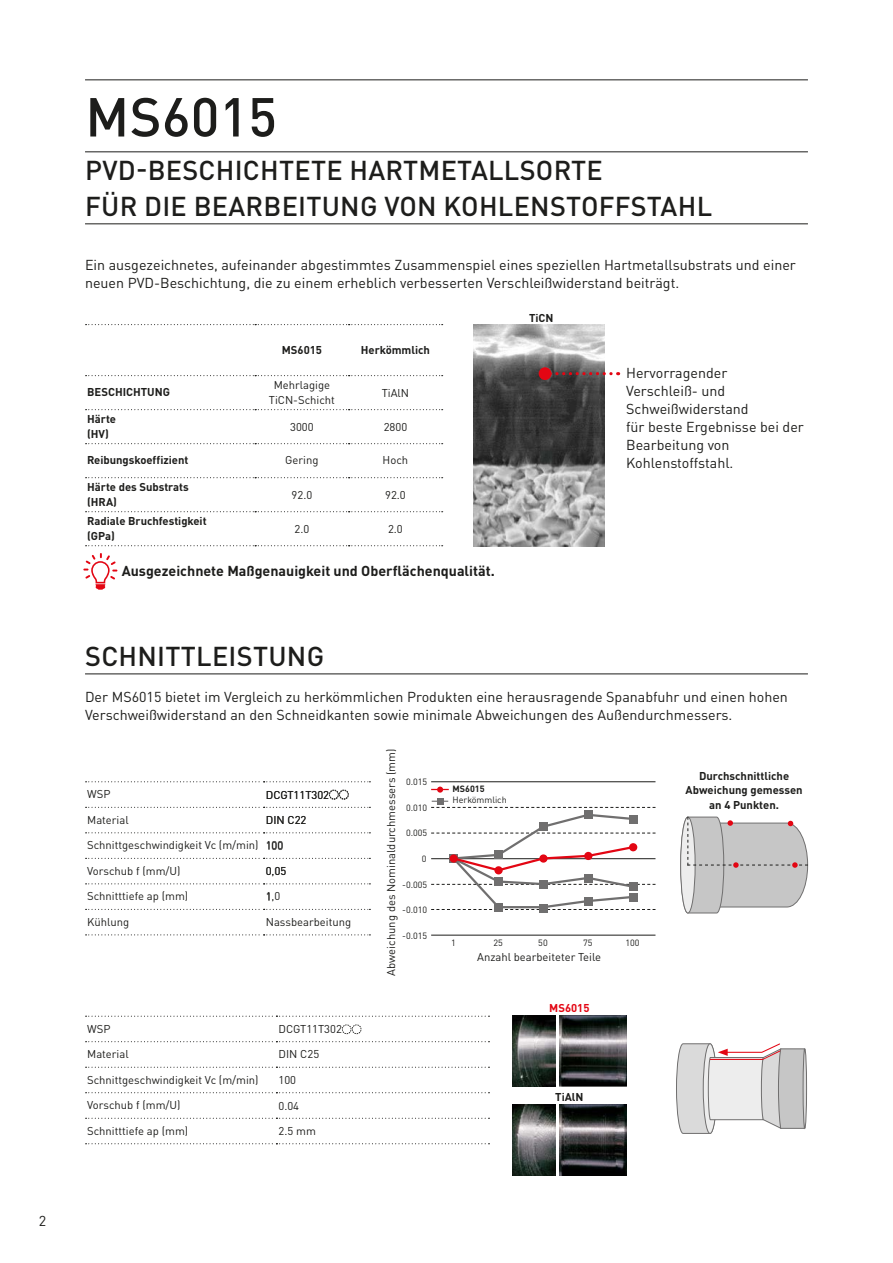
<style>
.page{position:relative;width:893px;height:1263px;background:#fff}
.page>*{position:absolute;margin:0;border:0;box-sizing:border-box;transform-origin:0 0}
.MSS1_Headline-36_36{font:500 54px "DIN Pro";color:#1d1d1b}
.MSS1_Subline-18_24{font:500 27px/36px "DIN Pro";letter-spacing:.01em;color:#1d1d1b}
.MSS1_Copytext-9_5-BA{font:14.25px/18px "DIN Pro";color:#1d1d1b}
.MSS1_Copytext-9_5-BA-2{font:700 14.25px "DIN Pro";color:#1d1d1b}
.MSS1_Pagination{font:14.25px "DIN Pro";color:#1d1d1b}
.MSS1_Table-7_5{font:11.25px "DIN Pro";color:#1d1d1b}
.MSS1_Table-7_5-2{font:700 11.25px/14.2px "DIN Pro";color:#1d1d1b}
.MSS1_Table-7_5_Cente{font:700 11.25px/14.2px "DIN Pro";color:#1d1d1b;text-align:center}
.MSS1_Table-7_5_Cente-2{font:11.25px/14.2px "DIN Pro";color:#1d1d1b;text-align:center}
.MSS1_Table-7_5_Cente-3{font:700 11.25px "DIN Pro";color:#e30613}
.MSS1_Table-6{font:9px "DIN Pro";color:#1d1d1b}
.MSS1_Table-6-2{font:700 9px "DIN Pro";color:#1d1d1b}
</style>
<div class="page">
<img style="left:473px;top:324px;width:131px;height:222px">
<img style="left:560px;top:1016px;width:67px;height:70px">
<img style="left:560px;top:1105px;width:67px;height:70px">
<img style="left:512px;top:1016px;width:43px;height:70px">
<img style="left:512px;top:1105px;width:43px;height:70px">
<svg style="left:86px;top:545px;width:357px;height:1px"></svg>
<svg style="left:86px;top:409px;width:357px;height:1px"></svg>
<svg style="left:86px;top:443px;width:357px;height:1px"></svg>
<svg style="left:86px;top:477px;width:357px;height:1px"></svg>
<svg style="left:86px;top:511px;width:357px;height:1px"></svg>
<svg style="left:86px;top:324px;width:357px;height:1px"></svg>
<svg style="left:86px;top:375px;width:357px;height:1px"></svg>
<svg style="left:86px;top:832px;width:284px;height:1px"></svg>
<svg style="left:86px;top:858px;width:284px;height:1px"></svg>
<svg style="left:86px;top:883px;width:284px;height:1px"></svg>
<svg style="left:86px;top:781px;width:284px;height:1px"></svg>
<svg style="left:86px;top:807px;width:284px;height:1px"></svg>
<svg style="left:86px;top:909px;width:284px;height:1px"></svg>
<svg style="left:86px;top:934px;width:284px;height:1px"></svg>
<svg style="left:86px;top:1016px;width:403px;height:1px"></svg>
<svg style="left:86px;top:1041px;width:403px;height:1px"></svg>
<svg style="left:86px;top:1067px;width:403px;height:1px"></svg>
<svg style="left:86px;top:1092px;width:403px;height:1px"></svg>
<svg style="left:86px;top:1118px;width:403px;height:1px"></svg>
<svg style="left:86px;top:1143px;width:403px;height:1px"></svg>
<svg style="left:342px;top:1024px;width:19px;height:10px"></svg>
<hr style="left:431px;top:935px;width:224px;height:1px;background:#1d1d1b">
<hr style="left:431px;top:781px;width:224px;height:1px;background:#1d1d1b">
<div style="left:494px;top:903px;width:9px;height:8px;background:#706f6f"></div>
<div style="left:539px;top:904px;width:9px;height:8px;background:#706f6f"></div>
<svg style="left:431px;top:787px;width:224px;height:123px"></svg>
<hr style="left:85px;top:79px;width:723px;height:1px;background:#1d1d1b">
<hr style="left:85px;top:151px;width:723px;height:1px;background:#1d1d1b">
<svg style="left:680px;top:816px;width:128px;height:97px;background:#cbc9c9"></svg>
<svg style="left:551px;top:372px;width:60px;height:3px"></svg>
<div style="left:539px;top:367px;width:12px;height:13px;background:#e30613;border-radius:50%"></div>
<div style="left:803px;top:1048px;width:4px;height:80px;border:1px solid #706f6f;border-radius:50%"></div>
<svg style="left:676px;top:1043px;width:129px;height:91px"></svg>
<svg style="left:83px;top:553px;width:34px;height:37px"></svg>
<hr style="left:85px;top:223px;width:723px;height:1px;background:#1d1d1b">
<hr style="left:85px;top:673px;width:723px;height:1px;background:#1d1d1b">
<svg style="left:329px;top:790px;width:20px;height:10px"></svg>
<p class="MSS1_Pagination" style="left:39px;top:1209px;width:9px">2</p>
<p class="MSS1_Headline-36_36" style="left:85px;top:73px;width:193px">MS6015</p>
<p class="MSS1_Subline-18_24" style="left:85px;top:149px;width:628px">PVD-BESCHICHTETE HARTMETALLSORTE<br>FÜR DIE BEARBEITUNG VON KOHLENSTOFFSTAHL</p>
<p class="MSS1_Copytext-9_5-BA" style="left:85px;top:254px;width:712px">Ein ausgezeichnetes, aufeinander abgestimmtes Zusammenspiel eines speziellen Hartmetallsubstrats und einer neuen PVD-Beschichtung, die zu einem erheblich verbesserten Verschleißwiderstand beiträgt.</p>
<p class="MSS1_Table-7_5_Cente" style="left:282px;top:342px;width:42px">MS6015</p>
<p class="MSS1_Table-7_5_Cente" style="left:361px;top:341px;width:71px">Herkömmlich</p>
<p class="MSS1_Table-7_5-2" style="left:87px;top:384px;width:84px">BESCHICHTUNG</p>
<p class="MSS1_Table-7_5_Cente-2" style="left:269px;top:377px;width:68px">Mehrlagige<br>TiCN-Schicht</p>
<p class="MSS1_Table-7_5-2" style="left:87px;top:411px;width:30px">Härte (HV)</p>
<p class="MSS1_Table-7_5-2" style="left:87px;top:452px;width:103px">Reibungskoeffizient</p>
<p class="MSS1_Table-7_5_Cente-2" style="left:285px;top:452px;width:35px">Gering</p>
<p class="MSS1_Table-7_5_Cente-2" style="left:383px;top:452px;width:27px">Hoch</p>
<p class="MSS1_Table-7_5-2" style="left:87px;top:479px;width:103px">Härte des Substrats</p>
<p class="MSS1_Table-7_5-2" style="left:87px;top:493px;width:31px">(HRA)</p>
<p class="MSS1_Table-7_5-2" style="left:87px;top:513px;width:121px">Radiale Bruchfestigkeit</p>
<p class="MSS1_Table-7_5-2" style="left:87px;top:527px;width:29px">(GPa)</p>
<p class="MSS1_Table-7_5_Cente-2" style="left:382px;top:385px;width:29px">TiAlN</p>
<p class="MSS1_Table-7_5_Cente-2" style="left:290px;top:419px;width:25px">3000</p>
<p class="MSS1_Table-7_5_Cente-2" style="left:384px;top:419px;width:25px">2800</p>
<p class="MSS1_Table-7_5_Cente-2" style="left:292px;top:487px;width:22px">92.0</p>
<p class="MSS1_Table-7_5_Cente-2" style="left:385px;top:487px;width:22px">92.0</p>
<p class="MSS1_Table-7_5_Cente-2" style="left:294px;top:521px;width:16px">2.0</p>
<p class="MSS1_Table-7_5_Cente-2" style="left:388px;top:521px;width:16px">2.0</p>
<p class="MSS1_Copytext-9_5-BA-2" style="left:122px;top:559px;width:375px">Ausgezeichnete Maßgenauigkeit und Oberflächenqualität.</p>
<p class="MSS1_Table-7_5-2" style="left:529px;top:309px;width:26px">TiCN</p>
<p class="MSS1_Copytext-9_5-BA" style="left:626px;top:362px;width:179px">Hervorragender<br>Verschleiß- und<br>Schweißwiderstand<br>für beste Ergebnisse bei der<br>Bearbeitung von<br>Kohlenstoffstahl.</p>
<p class="MSS1_Subline-18_24" style="left:85px;top:635px;width:241px">SCHNITTLEISTUNG</p>
<p class="MSS1_Copytext-9_5-BA" style="left:85px;top:686px;width:704px">Der MS6015 bietet im Vergleich zu herkömmlichen Produkten eine herausragende Spanabfuhr und einen hohen<br>Verschweißwiderstand an den Schneidkanten sowie minimale Abweichungen des Außendurchmessers.</p>
<p class="MSS1_Table-7_5" style="left:87px;top:785px;width:25px">WSP</p>
<p class="MSS1_Table-7_5" style="left:266px;top:785px;width:65px">DCGT11T302</p>
<p class="MSS1_Table-7_5" style="left:87px;top:811px;width:43px">Material</p>
<p class="MSS1_Table-7_5" style="left:266px;top:811px;width:42px">DIN C22</p>
<p class="MSS1_Table-7_5" style="left:87px;top:836px;width:173px">Schnittgeschwindigkeit Vc (m/min)</p>
<p class="MSS1_Table-7_5" style="left:266px;top:836px;width:19px">100</p>
<p class="MSS1_Table-7_5" style="left:87px;top:862px;width:95px">Vorschub f (mm/U)</p>
<p class="MSS1_Table-7_5" style="left:266px;top:862px;width:22px">0,05</p>
<p class="MSS1_Table-7_5" style="left:87px;top:887px;width:103px">Schnitttiefe ap (mm)</p>
<p class="MSS1_Table-7_5" style="left:266px;top:887px;width:16px">1,0</p>
<p class="MSS1_Table-7_5" style="left:87px;top:913px;width:44px">Kühlung</p>
<p class="MSS1_Table-7_5" style="left:266px;top:913px;width:87px">Nassbearbeitung</p>
<p class="MSS1_Table-7_5" style="left:272px;top:862px;width:5px">.</p>
<p class="MSS1_Table-7_5" style="left:87px;top:1020px;width:25px">WSP</p>
<p class="MSS1_Table-7_5" style="left:87px;top:1045px;width:43px">Material</p>
<p class="MSS1_Table-7_5" style="left:279px;top:1045px;width:42px">DIN C25</p>
<p class="MSS1_Table-7_5" style="left:87px;top:1071px;width:173px">Schnittgeschwindigkeit Vc (m/min)</p>
<p class="MSS1_Table-7_5" style="left:87px;top:1096px;width:95px">Vorschub f (mm/U)</p>
<p class="MSS1_Table-7_5" style="left:87px;top:1122px;width:103px">Schnitttiefe ap (mm)</p>
<p class="MSS1_Table-7_5" style="left:279px;top:1020px;width:65px">DCGT11T302</p>
<p class="MSS1_Table-7_5" style="left:279px;top:1071px;width:19px">100</p>
<p class="MSS1_Table-7_5" style="left:279px;top:1097px;width:22px">0.04</p>
<p class="MSS1_Table-7_5" style="left:279px;top:1122px;width:39px">2.5 mm</p>
<p class="MSS1_Table-7_5" style="left:382px;top:975px;width:229px;rotate:-90deg">Abweichung des Nominaldurchmessers (mm)</p>
<p class="MSS1_Table-6" style="left:406px;top:775px;width:23px">0.015</p>
<p class="MSS1_Table-6" style="left:406px;top:800px;width:23px">0.010</p>
<p class="MSS1_Table-6" style="left:406px;top:826px;width:23px">0.005</p>
<p class="MSS1_Table-6" style="left:422px;top:852px;width:6px">0</p>
<p class="MSS1_Table-6" style="left:402px;top:877px;width:27px">-0.005</p>
<p class="MSS1_Table-6" style="left:402px;top:903px;width:27px">-0.010</p>
<p class="MSS1_Table-6" style="left:402px;top:928px;width:27px">-0.015</p>
<p class="MSS1_Table-6-2" style="left:452px;top:781px;width:34px">MS6015</p>
<p class="MSS1_Table-6" style="left:452px;top:792px;width:56px">Herkömmlich</p>
<p class="MSS1_Table-6" style="left:451px;top:935px;width:6px">1</p>
<p class="MSS1_Table-6" style="left:494px;top:935px;width:11px">25</p>
<p class="MSS1_Table-6" style="left:538px;top:935px;width:11px">50</p>
<p class="MSS1_Table-6" style="left:583px;top:935px;width:11px">75</p>
<p class="MSS1_Table-6" style="left:625px;top:935px;width:16px">100</p>
<p class="MSS1_Table-7_5" style="left:477px;top:948px;width:126px">Anzahl bearbeiteter Teile</p>
<p class="MSS1_Table-7_5_Cente-3" style="left:549px;top:999px;width:42px">MS6015</p>
<p class="MSS1_Table-7_5_Cente" style="left:555px;top:1089px;width:30px">TiAlN</p>
<p class="MSS1_Table-7_5_Cente" style="left:686px;top:768px;width:119px">Durchschnittliche<br>Abweichung gemessen an 4 Punkten.</p>
</div>
